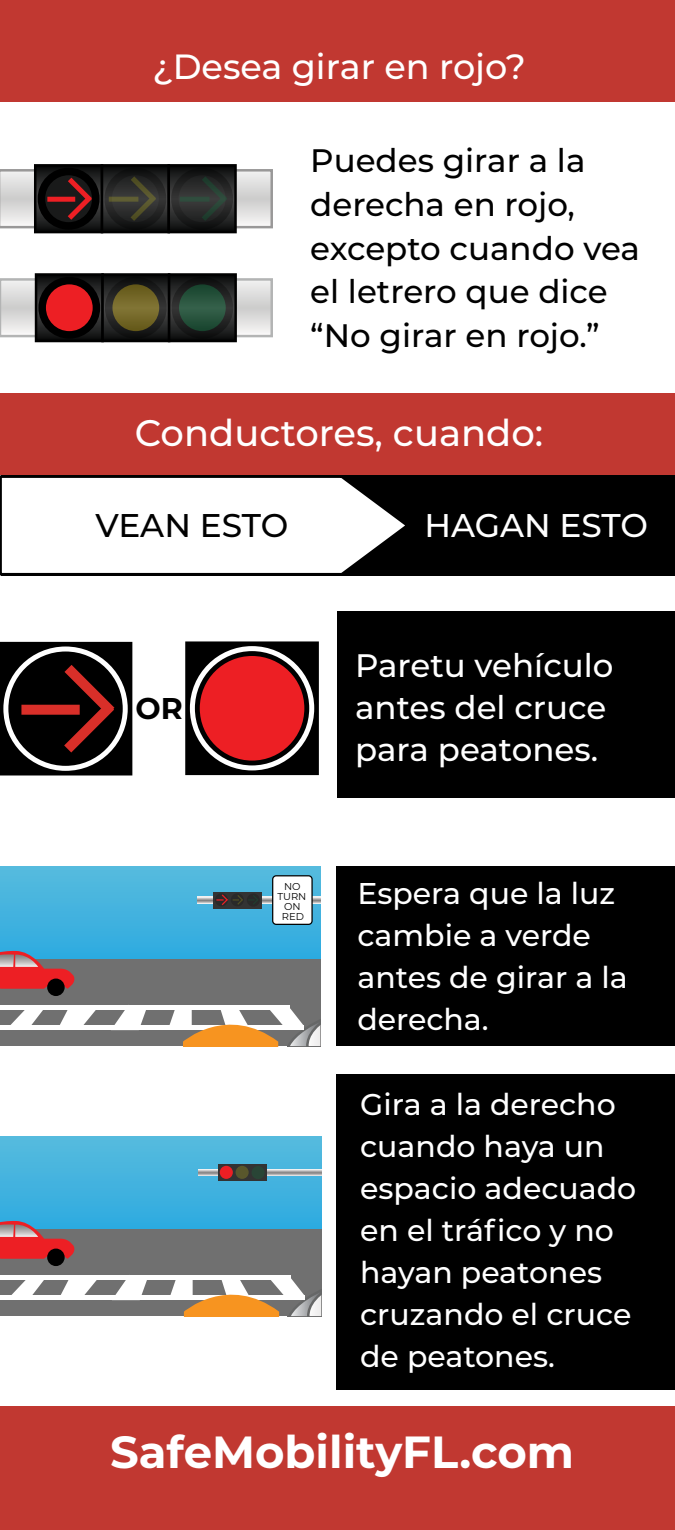
<style>
.page{position:relative;width:675px;height:1530px;background:#fff}
.page>*{position:absolute;margin:0;border:0;box-sizing:border-box;transform-origin:0 0}
.t1{font:700 45px "Montserrat";color:#fff}
.t2{font:500 37px "Montserrat";color:#fff}
.t3{font:500 35px "Montserrat";color:#fff}
.t4{font:500 32.75px "Montserrat";color:#fff}
.t5{font:500 32.75px "Montserrat";letter-spacing:-.005em;color:#010101}
.t6{font:500 32.5px/43.8px "Montserrat";color:#010101}
.t7{font:500 32.5px/42px "Montserrat";color:#fff}
.t8{font:500 30px/42px "Montserrat";color:#fff}
.t9{font:700 30px "Montserrat";color:#000}
.t10{font:10px/10px "Montserrat";color:#000;text-align:center}
</style>
<div class="page">
<div style="left:0;top:1407px;width:675px;height:123px;background:#c13831"></div>
<div style="left:0;top:0;width:675px;height:101px;background:#c13831"></div>
<div style="left:1px;top:474px;width:674px;height:102px;background:#000"></div>
<div style="left:0;top:393px;width:675px;height:82px;background:#c13831"></div>
<svg style="left:0;top:475px;width:405px;height:101px;background:#dbdbdb"></svg>
<svg style="left:183px;top:1304px;width:139px;height:13px"></svg>
<svg style="left:3px;top:281px;width:267px;height:53px;background:#dededd"></svg>
<div style="left:0;top:278px;width:273px;height:59px;border:2px solid #b3b4b4"></div>
<svg style="left:38px;top:276px;width:63px;height:63px"></svg>
<div style="left:35px;top:273px;width:69px;height:69px;border:2px solid #000"></div>
<svg style="left:104px;top:276px;width:63px;height:63px"></svg>
<div style="left:101px;top:273px;width:69px;height:69px;border:2px solid #000"></div>
<svg style="left:171px;top:276px;width:63px;height:63px"></svg>
<div style="left:168px;top:273px;width:69px;height:69px;border:2px solid #000"></div>
<div style="left:42px;top:281px;width:54px;height:54px;background:#ed1f24;border-radius:50%"></div>
<div style="left:38px;top:277px;width:62px;height:62px;border:8px solid #000;border-radius:50%"></div>
<svg style="left:109px;top:281px;width:54px;height:54px;background:#6a5f27"></svg>
<div style="left:105px;top:277px;width:62px;height:62px;border:8px solid #000;border-radius:50%"></div>
<svg style="left:175px;top:281px;width:55px;height:54px;background:#274d3a"></svg>
<div style="left:172px;top:277px;width:61px;height:62px;border:8px solid #000;border-radius:50%"></div>
<div style="left:35px;top:165px;width:67px;height:67px;background:#0b0c0c"></div>
<div style="left:34px;top:164px;width:69px;height:69px;border:2px solid #000"></div>
<div style="left:102px;top:165px;width:67px;height:67px;background:#0b0c0c"></div>
<div style="left:101px;top:164px;width:69px;height:69px;border:2px solid #000"></div>
<div style="left:169px;top:165px;width:67px;height:67px;background:#0b0c0c"></div>
<div style="left:168px;top:164px;width:69px;height:69px;border:2px solid #000"></div>
<svg style="left:0;top:169px;width:273px;height:59px"></svg>
<div style="left:180px;top:197px;width:30px;height:5px;background:#304d3e"></div>
<div style="left:336px;top:1074px;width:339px;height:315px;background:#000"></div>
<div style="left:0;top:1228px;width:321px;height:88px;background:#707070"></div>
<div style="left:0;top:1137px;width:321px;height:91px;background:linear-gradient(to bottom,#57bbdd,#2eaae0)"></div>
<div style="left:0;top:1295px;width:304px;height:5px;background:#fff"></div>
<div style="left:0;top:1275px;width:291px;height:5px;background:#fff"></div>
<svg style="left:115px;top:1280px;width:32px;height:15px"></svg>
<svg style="left:11px;top:1280px;width:33px;height:15px"></svg>
<svg style="left:61px;top:1280px;width:36px;height:15px"></svg>
<svg style="left:170px;top:1278px;width:151px;height:38px"></svg>
<div style="left:47px;top:1249px;width:18px;height:17px;background:#000;border-radius:50%"></div>
<svg style="left:0;top:1221px;width:77px;height:38px"></svg>
<svg style="left:199px;top:1169px;width:122px;height:7px"></svg>
<div style="left:218px;top:1164px;width:48px;height:17px;background:#333"></div>
<div style="left:220px;top:1166px;width:13px;height:13px;background:#ed1f24;border-radius:50%"></div>
<div style="left:236px;top:1166px;width:13px;height:13px;background:#59572c;border-radius:50%"></div>
<div style="left:252px;top:1166px;width:13px;height:13px;background:#294536;border-radius:50%"></div>
<div style="left:0;top:643px;width:131px;height:131px;background:#000"></div>
<div style="left:0;top:642px;width:132px;height:133px;border:2px solid #000"></div>
<div style="left:3px;top:647px;width:125px;height:124px;border:5px solid #fff;border-radius:50%"></div>
<svg style="left:54px;top:654px;width:71px;height:109px"></svg>
<div style="left:21px;top:705px;width:59px;height:10px;background:#d92f29"></div>
<svg style="left:188px;top:644px;width:128px;height:128px;background:#2c2c2c"></svg>
<div style="left:185px;top:641px;width:134px;height:134px;border:2px solid #000"></div>
<div style="left:190px;top:646px;width:124px;height:124px;border:5px solid #fff;border-radius:50%"></div>
<div style="left:199px;top:655px;width:107px;height:107px;background:#ed1f24;border-radius:50%"></div>
<div style="left:197px;top:653px;width:110px;height:110px;border:2px solid #000;border-radius:50%"></div>
<div style="left:337px;top:612px;width:338px;height:186px;background:#000"></div>
<div style="left:337px;top:866px;width:338px;height:180px;background:#000"></div>
<div style="left:0;top:958px;width:320px;height:88px;background:#707070"></div>
<div style="left:0;top:867px;width:320px;height:91px;background:linear-gradient(to bottom,#58bbde,#2eabe0)"></div>
<div style="left:0;top:1025px;width:304px;height:5px;background:#fff"></div>
<div style="left:0;top:1005px;width:290px;height:5px;background:#fff"></div>
<svg style="left:114px;top:1010px;width:32px;height:15px"></svg>
<svg style="left:10px;top:1010px;width:33px;height:15px"></svg>
<svg style="left:60px;top:1010px;width:36px;height:15px"></svg>
<svg style="left:169px;top:1008px;width:151px;height:38px"></svg>
<div style="left:47px;top:979px;width:18px;height:17px;background:#000;border-radius:50%"></div>
<svg style="left:0;top:951px;width:77px;height:38px"></svg>
<svg style="left:198px;top:897px;width:122px;height:6px"></svg>
<div style="left:214px;top:892px;width:48px;height:16px;background:#333"></div>
<div style="left:215px;top:893px;width:13px;height:13px;background:#2b2a2a;border-radius:50%"></div>
<div style="left:247px;top:894px;width:13px;height:13px;background:#292929;border-radius:50%"></div>
<svg style="left:216px;top:894px;width:42px;height:11px"></svg>
<div style="left:273px;top:876px;width:39px;height:48px;background:#fff;border-radius:4px"></div>
<div style="left:272px;top:875px;width:41px;height:50px;border:1px solid #000;border-radius:4px"></div>
<p class="t3" style="left:153px;top:43px;width:375px">¿Desea girar en rojo?</p>
<p class="t6" style="left:310px;top:137px;width:331px">Puedes girar a la derecha en rojo, excepto cuando vea el letrero que dice “No girar en rojo.”</p>
<p class="t2" style="left:135px;top:407px;width:410px">Conductores, cuando:</p>
<p class="t5" style="left:95px;top:502px;width:194px">VEAN ESTO</p>
<p class="t4" style="left:424px;top:502px;width:225px">HAGAN ESTO</p>
<p class="t9" style="left:136px;top:686px;width:49px">OR</p>
<p class="t7" style="left:355px;top:643px;width:260px">Paretu vehículo antes del cruce para peatones.</p>
<p class="t10" style="left:278px;top:881px;width:30px">NO<br>TURN<br>ON<br>RED</p>
<p class="t8" style="left:357px;top:871px;width:272px">Espera que la luz cambie a verde antes de girar a la derecha.</p>
<p class="t8" style="left:360px;top:1082px;width:278px">Gira a la derecho cuando haya un espacio adecuado en el tráfico y no hayan peatones cruzando el cruce de peatones.</p>
<h1 class="t1" style="left:110px;top:1419px;width:465px">SafeMobilityFL.com</h1>
</div>
